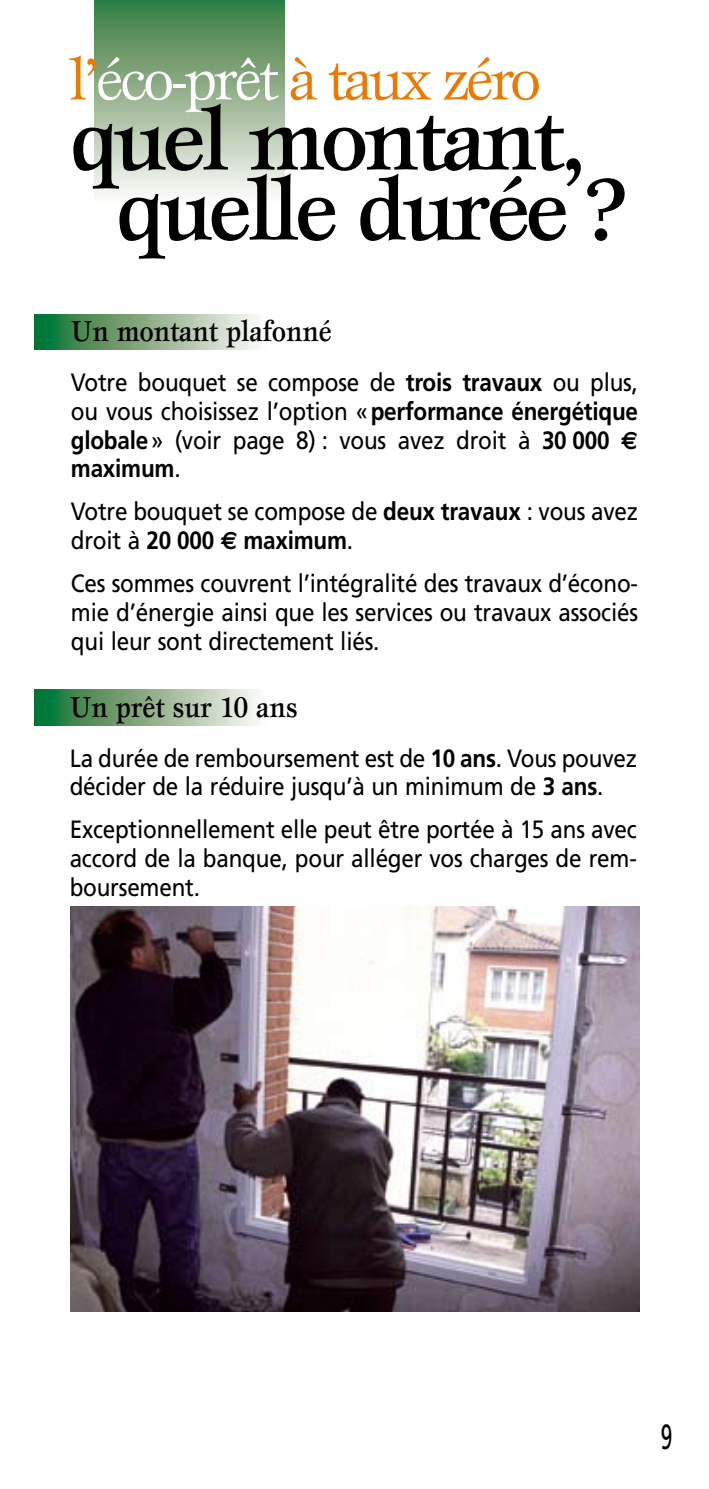
<style>
.page{position:relative;width:709px;height:1489px;background:#fff}
.page>*{position:absolute;margin:0;border:0;box-sizing:border-box;transform-origin:0 0}
.t1{font:500 90px/70px "Esprit";letter-spacing:-.05em;color:#000;text-align:center}
.t2{font:60px "Esprit";letter-spacing:-.06em;color:#ee7900}
.t3{font:500 30px "Esprit";letter-spacing:-.01em;color:#000;scale:.9 1}
.t4{font:25px/28.8px "Frutiger";letter-spacing:-.01em;color:#000;text-align:justify;scale:.9 1}
.s1{color:#fff}
.s2{font-weight:700}
.s3{font-family:"Euro Sans";font-weight:700}
</style>
<div class="page">
<div style="left:95px;top:0;width:190px;height:206px;background:linear-gradient(to bottom,#37793b,#fffbfa)"></div>
<svg style="left:34px;top:314px;width:223px;height:35px;background:#85af8a"></svg>
<svg style="left:34px;top:689px;width:223px;height:36px;background:#85af8a"></svg>
<img style="left:71px;top:906px;width:568px;height:405px">
<h2 class="t2" style="left:70px;top:43px;width:485px">l’<span class="s1">éco-prêt</span> à taux zéro<span class="s1">,</span></h2>
<h1 class="t1" style="left:70px;top:103px;width:558px">quel montant, quelle durée ?</h1>
<p class="t3" style="left:71px;top:312px;width:291px">Un montant plafonné</p>
<p class="t4" style="left:71px;top:368px;width:631px">Votre bouquet se compose de <span class="s2">trois travaux</span> ou plus, ou vous choisissez l’option «<span class="s2">performance énergétique globale</span>» (voir page 8) : vous avez droit à <span class="s2">30 000</span> <span class="s3">E </span><span class="s2">maximum</span>.</p>
<p class="t4" style="left:71px;top:497px;width:631px">Votre bouquet se compose de <span class="s2">deux travaux</span> : vous avez droit à <span class="s2">20 000</span> <span class="s3">E</span> <span class="s2">maximum</span>.</p>
<p class="t4" style="left:71px;top:568px;width:632px">Ces sommes couvrent l’intégralité des travaux d’écono&shy;mie d’énergie ainsi que les services ou travaux associés qui leur sont directement liés.</p>
<p class="t3" style="left:70px;top:688px;width:255px">Un prêt sur 10 ans</p>
<p class="t4" style="left:70px;top:743px;width:631px">La durée de remboursement est de <span class="s2">10 ans</span>. Vous pouvez décider de la réduire jusqu’à un minimum de <span class="s2">3 ans</span>.</p>
<p class="t4" style="left:70px;top:815px;width:631px">Exceptionnellement elle peut être portée à 15 ans avec accord de la banque, pour alléger vos charges de rem&shy;boursement.</p>
</div>
